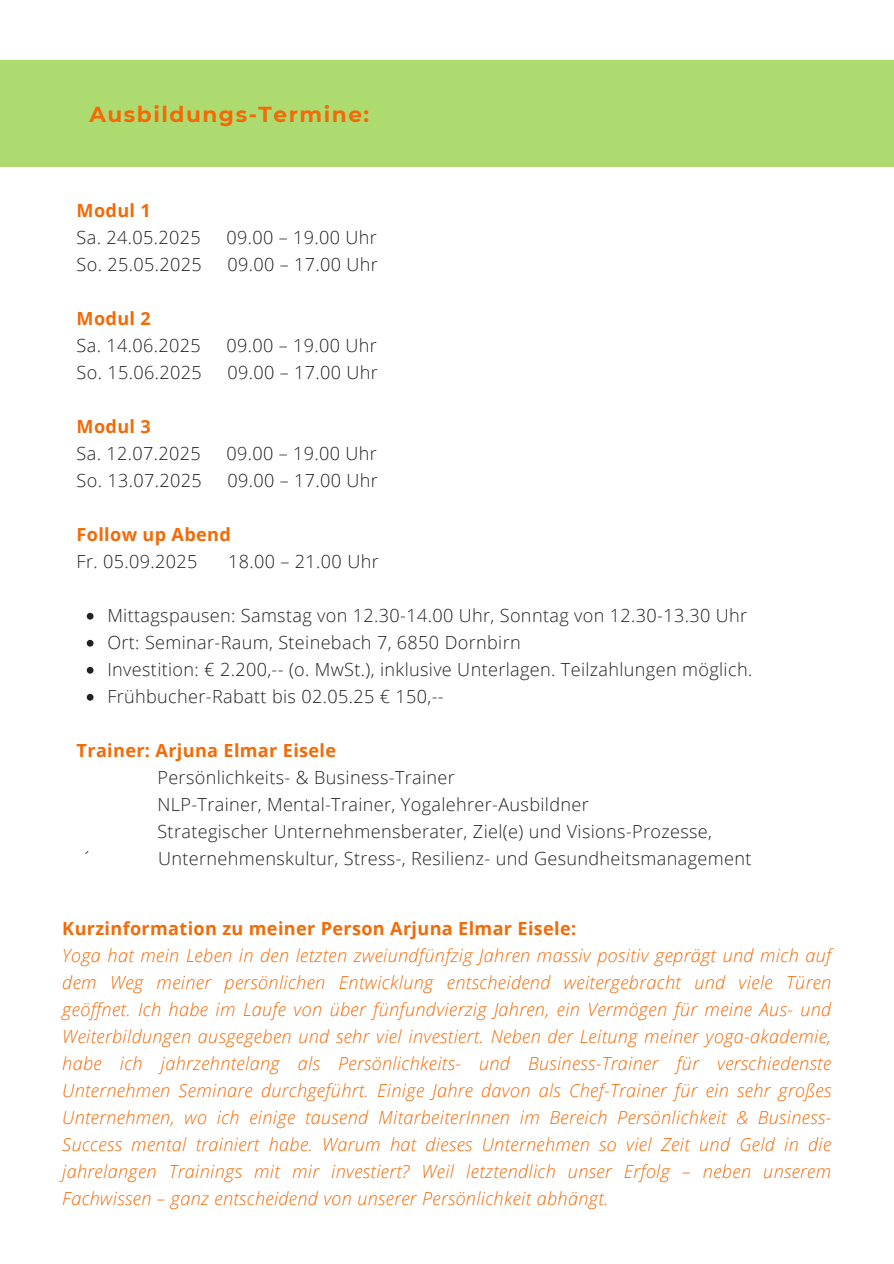
<style>
.page{position:relative;width:894px;height:1264px;background:#fff}
.page>*{position:absolute;margin:0;border:0;box-sizing:border-box;transform-origin:0 0}
.t1{font:700 21.6px "Montserrat";letter-spacing:.07em;color:#f36a07}
.t2{font:italic 300 18px/27px "Open Sans";letter-spacing:.02em;color:#f36a07;text-align:justify}
.t3{font:300 18px "Open Sans";letter-spacing:.02em;color:#222}
.t4{font:700 18px "Open Sans";letter-spacing:.02em;color:#f36a07}
</style>
<div class="page">
<div style="left:0;top:61px;width:893px;height:106px;background:#addb6f"></div>
<svg style="left:87px;top:613px;width:6px;height:6px"></svg>
<svg style="left:87px;top:640px;width:6px;height:6px"></svg>
<svg style="left:87px;top:667px;width:6px;height:6px"></svg>
<svg style="left:87px;top:694px;width:6px;height:6px"></svg>
<h1 class="t1" style="left:89px;top:101px;width:281px">Ausbildungs-Termine:</h1>
<p class="t4" style="left:77px;top:197px;width:76px">Modul 1</p>
<p class="t3" style="left:77px;top:224px;width:126px">Sa. 24.05.2025</p>
<p class="t3" style="left:226px;top:224px;width:152px">09.00 – 19.00 Uhr</p>
<p class="t3" style="left:77px;top:251px;width:127px">So. 25.05.2025</p>
<p class="t3" style="left:227px;top:251px;width:152px">09.00 – 17.00 Uhr</p>
<p class="t4" style="left:77px;top:305px;width:76px">Modul 2</p>
<p class="t3" style="left:77px;top:332px;width:126px">Sa. 14.06.2025</p>
<p class="t3" style="left:226px;top:332px;width:152px">09.00 – 19.00 Uhr</p>
<p class="t3" style="left:77px;top:359px;width:127px">So. 15.06.2025</p>
<p class="t3" style="left:227px;top:359px;width:152px">09.00 – 17.00 Uhr</p>
<p class="t4" style="left:77px;top:413px;width:76px">Modul 3</p>
<p class="t3" style="left:77px;top:440px;width:126px">Sa. 12.07.2025</p>
<p class="t3" style="left:226px;top:440px;width:152px">09.00 – 19.00 Uhr</p>
<p class="t3" style="left:77px;top:467px;width:127px">So. 13.07.2025</p>
<p class="t3" style="left:227px;top:467px;width:152px">09.00 – 17.00 Uhr</p>
<p class="t4" style="left:77px;top:521px;width:156px">Follow up Abend</p>
<p class="t3" style="left:77px;top:548px;width:122px">Fr. 05.09.2025</p>
<p class="t3" style="left:228px;top:548px;width:152px">18.00 – 21.00 Uhr</p>
<p class="t3" style="left:107px;top:602px;width:641px">Mittagspausen: Samstag von 12.30-14.00 Uhr, Sonntag von 12.30-13.30 Uhr</p>
<p class="t3" style="left:107px;top:629px;width:415px">Ort: Seminar-Raum, Steinebach 7, 6850 Dornbirn</p>
<p class="t3" style="left:107px;top:656px;width:646px">Investition: € 2.200,-- (o. MwSt.), inklusive Unterlagen. Teilzahlungen möglich.</p>
<p class="t3" style="left:107px;top:683px;width:338px">Frühbucher-Rabatt bis 02.05.25 € 150,--</p>
<p class="t4" style="left:77px;top:737px;width:261px">Trainer: Arjuna Elmar Eisele</p>
<p class="t3" style="left:157px;top:764px;width:299px">Persönlichkeits- &amp; Business-Trainer</p>
<p class="t3" style="left:157px;top:791px;width:432px">NLP-Trainer, Mental-Trainer, Yogalehrer-Ausbildner</p>
<p class="t3" style="left:157px;top:818px;width:556px">Strategischer Unternehmensberater, Ziel(e) und Visions-Prozesse,</p>
<p class="t3" style="left:82px;top:845px;width:12px">´</p>
<p class="t3" style="left:158px;top:845px;width:594px">Unternehmenskultur, Stress-, Resilienz- und Gesundheitsmanagement</p>
<p class="t4" style="left:62px;top:916px;width:515px">Kurzinformation zu meiner Person Arjuna Elmar Eisele:</p>
<p class="t2" style="left:62px;top:941px;width:770px">Yoga hat mein Leben in den letzten zweiundfünfzig Jahren massiv positiv geprägt und mich auf dem Weg meiner persönlichen Entwicklung entscheidend weitergebracht und viele Türen geöffnet. Ich habe im Laufe von über fünfundvierzig Jahren, ein Vermögen für meine Aus- und Weiterbildungen ausgegeben und sehr viel investiert. Neben der Leitung meiner yoga-akademie, habe ich jahrzehntelang als Persönlichkeits- und Business-Trainer für verschiedenste Unternehmen Seminare durchgeführt. Einige Jahre davon als Chef-Trainer für ein sehr großes Unternehmen, wo ich einige tausend MitarbeiterInnen im Bereich Persönlichkeit &amp; Business-Success mental trainiert habe. Warum hat dieses Unternehmen so viel Zeit und Geld in die jahrelangen Trainings mit mir investiert? Weil letztendlich unser Erfolg – neben unserem Fachwissen – ganz entscheidend von unserer Persönlichkeit abhängt.</p>
</div>
